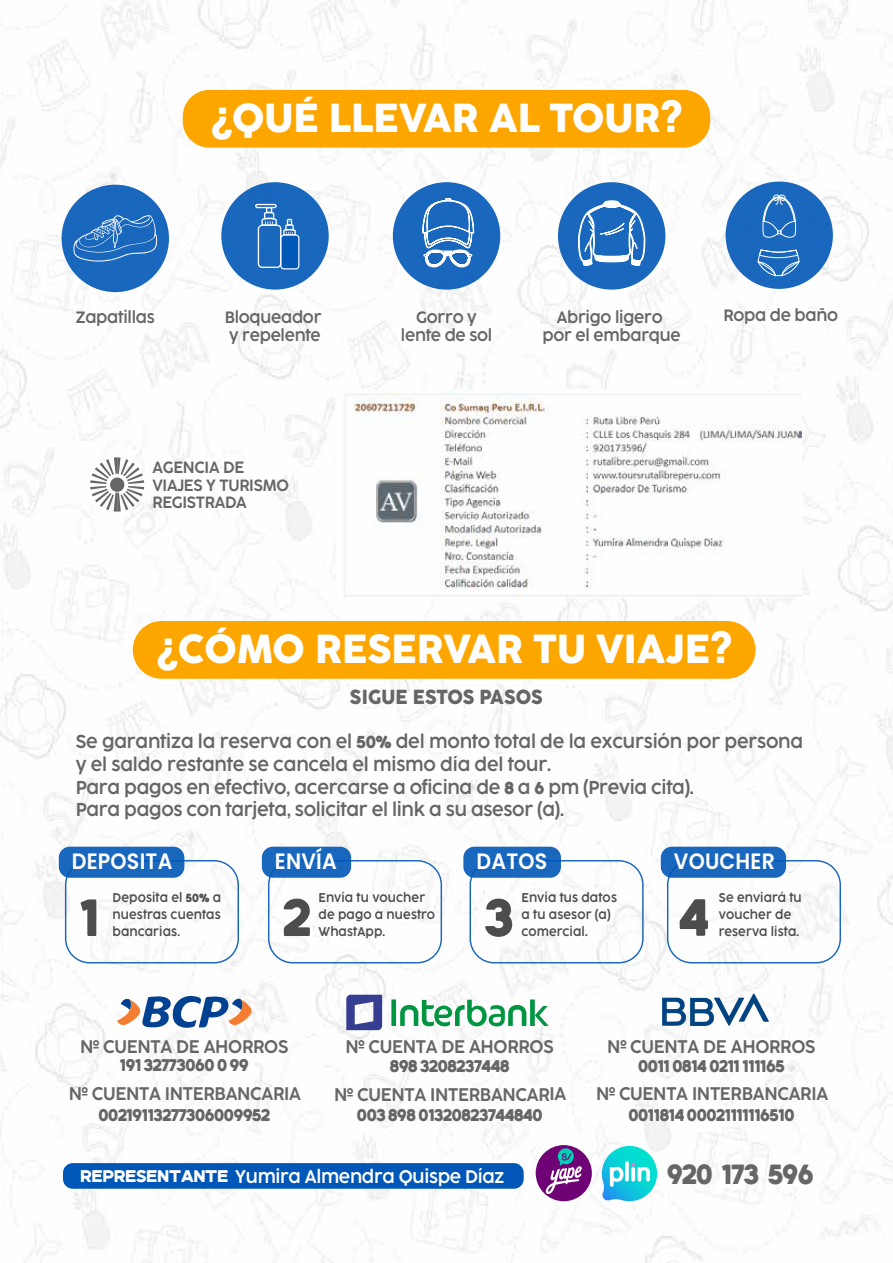
<style>
.page{position:relative;width:893px;height:1263px;background:#fff}
.page>*{position:absolute;margin:0;border:0;box-sizing:border-box;transform-origin:0 0}
.t1{font:52.2px "Ginerin";color:#4d4d4d}
.t2{font:37.65px "Cocogoose Pro Trial";color:#fff}
.t3{font:27.75px "Ginerin";letter-spacing:-.02em;color:#666;scale:.96 1}
.t4{font:600 22.2px "Poppins";letter-spacing:.01em;color:#fff;scale:.93 1}
.t5{font:18.9px "Cocogoose Pro Trial";letter-spacing:.01em;color:#666;scale:.96 1}
.t6{font:300 17.25px/22.5px "Cocogoose Pro Trial";letter-spacing:-.02em;color:#666;scale:.96 1}
.t7{font:300 16.95px "Cocogoose Pro Trial";letter-spacing:-.02em;color:#666;scale:.96 1}
.t8{font:16.95px "Ginerin";letter-spacing:-.02em;color:#666;scale:.96 1}
.t9{font:300 16.95px "Cocogoose Pro Trial";letter-spacing:-.02em;color:#fff;scale:.96 1}
.t10{font:300 15.15px/17.4px "Cocogoose Pro Trial";letter-spacing:-.02em;color:#666;scale:.96 1}
.t11{font:300 11.7px/17.1px "Cocogoose Pro Trial";letter-spacing:.01em;color:#4d4d4d;scale:.93 1}
.s1{font-family:"Ginerin";font-weight:400}
</style>
<div class="page">
<img style="left:0;top:1px;width:893px;height:1261px">
<div style="left:133px;top:621px;width:623px;height:58px;background:#fea600;border-radius:29px"></div>
<div style="left:183px;top:90px;width:527px;height:58px;background:#fea600;border-radius:27px"></div>
<div style="left:65px;top:860px;width:174px;height:103px;border:1px solid #0057b7;border-radius:24px"></div>
<div style="left:59px;top:847px;width:125px;height:31px;background:#1968be;border-radius:11px"></div>
<div style="left:268px;top:860px;width:174px;height:103px;border:1px solid #0057b7;border-radius:24px"></div>
<div style="left:262px;top:847px;width:89px;height:31px;background:#1967be;border-radius:11px"></div>
<div style="left:470px;top:860px;width:174px;height:103px;border:1px solid #0057b7;border-radius:24px"></div>
<div style="left:463px;top:847px;width:98px;height:31px;background:#1968be;border-radius:11px"></div>
<div style="left:667px;top:860px;width:174px;height:103px;border:1px solid #0057b7;border-radius:24px"></div>
<div style="left:661px;top:847px;width:125px;height:31px;background:#1967be;border-radius:11px"></div>
<div style="left:63px;top:1163px;width:461px;height:26px;background:#0057b7;border-radius:10px"></div>
<svg style="left:117px;top:995px;width:135px;height:33px"></svg>
<svg style="left:346px;top:995px;width:36px;height:35px"></svg>
<svg style="left:391px;top:999px;width:158px;height:27px"></svg>
<svg style="left:662px;top:994px;width:107px;height:32px"></svg>
<div style="left:536px;top:1145px;width:56px;height:56px;background:#6f0375;border-radius:50%"></div>
<svg style="left:546px;top:1148px;width:36px;height:46px"></svg>
<svg style="left:602px;top:1146px;width:55px;height:55px"></svg>
<img style="left:336px;top:390px;width:465px;height:207px">
<svg style="left:90px;top:457px;width:54px;height:55px"></svg>
<div style="left:62px;top:185px;width:107px;height:107px;background:#1968be;border-radius:50%"></div>
<div style="left:221px;top:182px;width:108px;height:108px;background:#1968be;border-radius:50%"></div>
<svg style="left:73px;top:215px;width:84px;height:47px"></svg>
<div style="left:255px;top:204px;width:22px;height:4px;border:1px solid #fff;border-radius:2px"></div>
<svg style="left:257px;top:206px;width:42px;height:63px"></svg>
<div style="left:393px;top:182px;width:107px;height:108px;background:#1968be;border-radius:50%"></div>
<svg style="left:422px;top:198px;width:52px;height:69px"></svg>
<div style="left:558px;top:182px;width:107px;height:108px;background:#1968be;border-radius:50%"></div>
<svg style="left:578px;top:200px;width:67px;height:66px"></svg>
<div style="left:726px;top:182px;width:107px;height:107px;background:#1967be;border-radius:50%"></div>
<svg style="left:757px;top:194px;width:43px;height:83px"></svg>
<h2 class="t2" style="left:211px;top:97px;width:473px">¿QUÉ LLEVAR AL TOUR?</h2>
<p class="t10" style="left:76px;top:310px;width:84px">Zapatillas</p>
<p class="t10" style="left:225px;top:310px;width:102px">Bloqueador y repelente</p>
<p class="t10" style="left:401px;top:310px;width:97px;text-align:center">Gorro y lente de sol</p>
<p class="t10" style="left:543px;top:310px;width:145px;text-align:center">Abrigo ligero por el embarque</p>
<p class="t10" style="left:724px;top:307px;width:121px">Ropa de baño</p>
<p class="t10" style="left:152px;top:459px;width:144px">AGENCIA DE<br>VIAJES Y TURISMO<br>REGISTRADA</p>
<h2 class="t2" style="left:157px;top:628px;width:576px">¿CÓMO RESERVAR TU VIAJE?</h2>
<p class="t5" style="left:350px;top:686px;width:202px">SIGUE ESTOS PASOS</p>
<p class="t6" style="left:76px;top:731px;width:759px">Se garantiza la reserva con el <span class="s1">50%</span> del monto total de la excursión por persona y el saldo restante se cancela el mismo día del tour.<br>Para pagos en efectivo, acercarse a oficina de <span class="s1">8</span> a <span class="s1">6</span> pm (Previa cita).<br>Para pagos con tarjeta, solicitar el link a su asesor (a).</p>
<p class="t4" style="left:72px;top:848px;width:110px">DEPOSITA</p>
<p class="t4" style="left:275px;top:848px;width:68px">ENVÍA</p>
<p class="t4" style="left:476px;top:848px;width:78px">DATOS</p>
<p class="t4" style="left:674px;top:848px;width:110px">VOUCHER</p>
<p class="t11" style="left:113px;top:889px;width:118px;text-align:justify">Deposita el <span class="s1">50%</span> a nuestras cuentas bancarias.</p>
<h1 class="t1" style="left:80px;top:884px;width:21px">1</h1>
<h1 class="t1" style="left:283px;top:884px;width:29px">2</h1>
<p class="t11" style="left:319px;top:889px;width:127px">Envía tu voucher de pago a nuestro<br>WhastApp.</p>
<h1 class="t1" style="left:484px;top:884px;width:30px">3</h1>
<p class="t11" style="left:522px;top:889px;width:104px">Envía tus datos a tu asesor (a) comercial.</p>
<h1 class="t1" style="left:679px;top:883px;width:31px">4</h1>
<p class="t11" style="left:719px;top:889px;width:91px">Se enviará tu voucher de reserva lista.</p>
<p class="t7" style="left:80px;top:1037px;width:218px">Nº CUENTA DE AHORROS</p>
<p class="t7" style="left:69px;top:1084px;width:243px">Nº CUENTA INTERBANCARIA</p>
<p class="t8" style="left:120px;top:1054px;width:136px">191 32773060 0 99</p>
<p class="t8" style="left:98px;top:1104px;width:180px">00219113277306009952</p>
<p class="t7" style="left:607px;top:1037px;width:218px">Nº CUENTA DE AHORROS</p>
<p class="t7" style="left:345px;top:1037px;width:218px">Nº CUENTA DE AHORROS</p>
<p class="t8" style="left:390px;top:1055px;width:126px">898 3208237448</p>
<p class="t8" style="left:357px;top:1104px;width:195px">003 898 01320823744840</p>
<p class="t8" style="left:638px;top:1055px;width:154px">0011 0814 0211 111165</p>
<p class="t8" style="left:628px;top:1104px;width:175px">0011814 00021111116510</p>
<p class="t7" style="left:334px;top:1085px;width:243px">Nº CUENTA INTERBANCARIA</p>
<p class="t7" style="left:596px;top:1085px;width:243px">Nº CUENTA INTERBANCARIA</p>
<p class="t9" style="left:80px;top:1167px;width:443px"><span class="s1">REPRESENTANTE</span> Yumira Almendra Quispe Díaz</p>
<h3 class="t3" style="left:667px;top:1156px;width:154px">920 173 596</h3>
</div>
